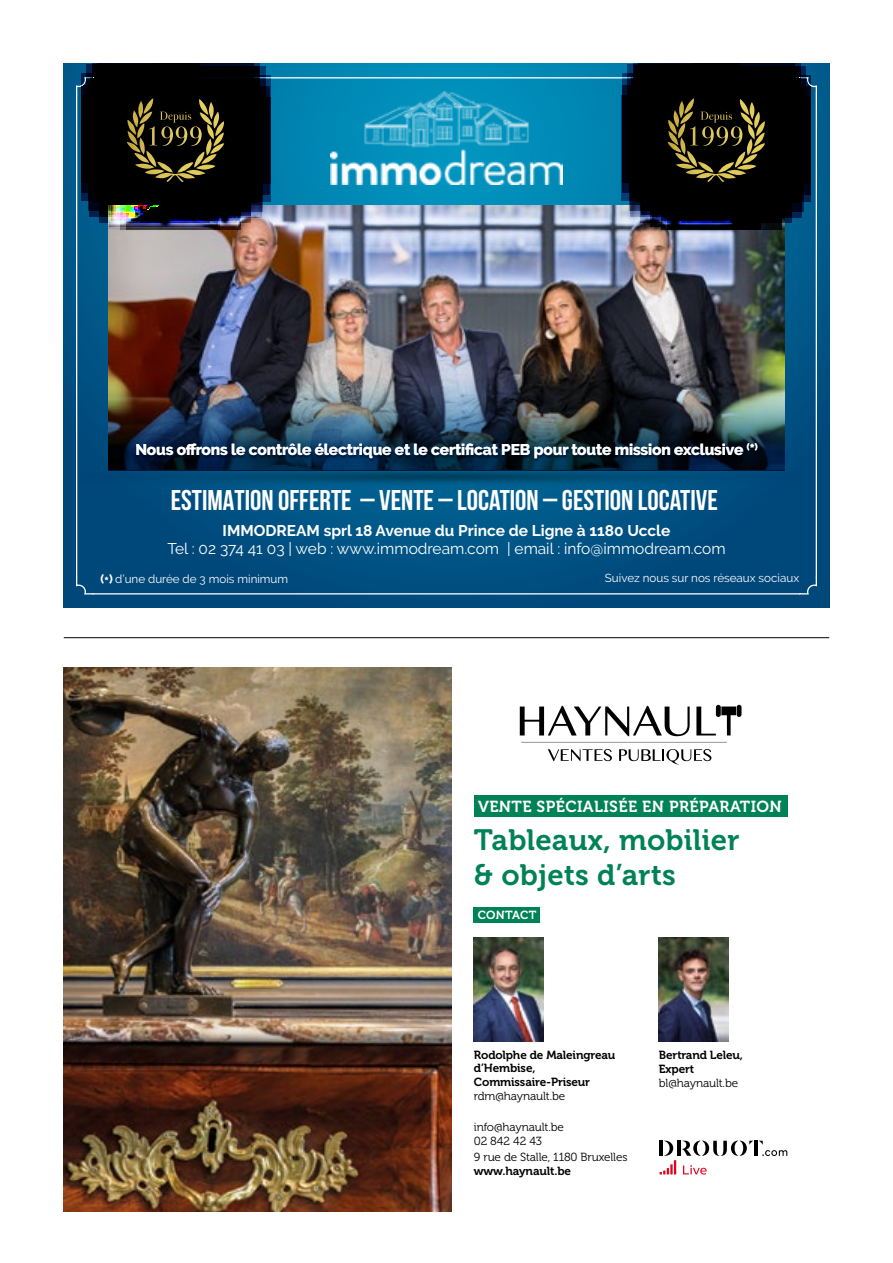
<style>
.page{position:relative;width:893px;height:1263px;background:#fff}
.page>*{position:absolute;margin:0;border:0;box-sizing:border-box;transform-origin:0 0}
.t1{font:29.4px/35.2px "Museo 700";letter-spacing:.01em;color:#008257}
.t2{font:700 28.5px "Bebas Neue";color:#fff}
.t3{font:15.9px "Museo 700";letter-spacing:.025em;color:#fff}
.t4{font:800 15.45px "Raleway";letter-spacing:-.01em;color:#fff}
.t5{font:15.45px "Raleway";color:#fff}
.t6{font:700 15.45px "Raleway";color:#fff}
.t7{font:11.7px/13.6px "Museo 700";letter-spacing:-.01em;color:#000}
.t8{font:11.7px/14.1px "Museo 300";letter-spacing:-.01em;color:#000}
.t9{font:11.7px "Museo 700";letter-spacing:.02em;color:#fff}
.t10{font:11.55px "Raleway";color:#fff}
.s1{font-weight:800}
.s2{font-weight:800;font-size:14.25px}
</style>
<div class="page">
<hr style="left:64px;top:637px;width:765px;height:1px;background:#000">
<img style="left:64px;top:667px;width:387px;height:545px">
<hr style="left:677px;top:1141px;width:4px;height:15px;background:#000">
<hr style="left:659px;top:1141px;width:3px;height:15px;background:#000">
<svg style="left:682px;top:1140px;width:71px;height:16px"></svg>
<hr style="left:754px;top:1141px;width:4px;height:15px;background:#000">
<svg style="left:759px;top:1141px;width:28px;height:15px"></svg>
<svg style="left:660px;top:1141px;width:16px;height:33px"></svg>
<svg style="left:683px;top:1165px;width:24px;height:9px"></svg>
<svg style="left:520px;top:706px;width:170px;height:30px"></svg>
<svg style="left:696px;top:705px;width:45px;height:30px"></svg>
<svg style="left:521px;top:742px;width:206px;height:22px"></svg>
<div style="left:474px;top:907px;width:66px;height:16px;background:#008257"></div>
<div style="left:474px;top:795px;width:313px;height:21px;background:#008257"></div>
<img style="left:659px;top:938px;width:69px;height:104px">
<img style="left:474px;top:938px;width:69px;height:104px">
<svg style="left:64px;top:64px;width:765px;height:544px;background:#005787"></svg>
<img style="left:75px;top:77px;width:743px;height:518px">
<img style="left:64px;top:423px;width:765px;height:106px">
<img style="left:85px;top:392px;width:723px;height:121px">
<img style="left:330px;top:92px;width:233px;height:92px">
<img style="left:219px;top:212px;width:21px;height:16px">
<img style="left:121px;top:228px;width:98px;height:2px">
<img style="left:121px;top:212px;width:98px;height:16px">
<img style="left:90px;top:215px;width:110px;height:2px">
<img style="left:90px;top:200px;width:110px;height:15px">
<img style="left:202px;top:201px;width:60px;height:9px">
<img style="left:101px;top:202px;width:101px;height:11px">
<img style="left:87px;top:65px;width:97px;height:9px">
<img style="left:81px;top:74px;width:73px;height:22px">
<img style="left:82px;top:85px;width:68px;height:11px">
<img style="left:81px;top:96px;width:12px;height:102px">
<div style="left:93px;top:92px;width:67px;height:108px;background:#000"></div>
<img style="left:154px;top:66px;width:13px;height:32px">
<img style="left:167px;top:66px;width:98px;height:21px">
<img style="left:165px;top:97px;width:105px;height:103px">
<img style="left:167px;top:87px;width:103px;height:105px">
<img style="left:169px;top:75px;width:101px;height:107px">
<svg style="left:128px;top:99px;width:95px;height:82px;background:#3e3718"></svg>
<img style="left:133px;top:98px;width:86px;height:30px">
<img style="left:760px;top:212px;width:21px;height:16px">
<img style="left:662px;top:228px;width:98px;height:2px">
<img style="left:662px;top:212px;width:98px;height:16px">
<img style="left:631px;top:215px;width:110px;height:2px">
<img style="left:631px;top:200px;width:110px;height:15px">
<img style="left:743px;top:201px;width:60px;height:9px">
<img style="left:641px;top:202px;width:102px;height:11px">
<img style="left:627px;top:65px;width:98px;height:9px">
<img style="left:622px;top:74px;width:73px;height:22px">
<img style="left:623px;top:85px;width:68px;height:11px">
<img style="left:622px;top:96px;width:12px;height:102px">
<div style="left:634px;top:92px;width:67px;height:108px;background:#000"></div>
<img style="left:695px;top:66px;width:13px;height:32px">
<img style="left:708px;top:66px;width:98px;height:21px">
<img style="left:705px;top:97px;width:106px;height:103px">
<img style="left:708px;top:87px;width:102px;height:105px">
<div style="left:710px;top:75px;width:101px;height:107px;background:#000"></div>
<svg style="left:668px;top:99px;width:96px;height:82px;background:#3e3718"></svg>
<img style="left:674px;top:98px;width:86px;height:30px">
<h3 class="t4" style="left:135px;top:441px;width:624px">Nous offrons le contrôle électrique et le certificat PEB pour toute mission exclusive <sup>(</sup>*<sup>)</sup></h3>
<h2 class="t2" style="left:171px;top:485px;width:549px">ESTIMATION OFFERTE – VENTE – LOCATION – GESTION LOCATIVE</h2>
<h3 class="t6" style="left:223px;top:521px;width:449px">IMMODREAM sprl 18 Avenue du Prince de Ligne à 1180 Uccle</h3>
<h3 class="t5" style="left:167px;top:540px;width:560px">Tel : 02 374 41 03 | web : www.immodream.com | email : info@immodream.com</h3>
<p class="t10" style="left:100px;top:572px;width:189px"><span class="s1">(</span><span class="s2">*</span><span class="s1">)</span> d’une durée de 3 mois minimum</p>
<p class="t10" style="left:605px;top:571px;width:196px">Suivez nous sur nos réseaux sociaux</p>
<h3 class="t3" style="left:478px;top:798px;width:305px">VENTE SPÉCIALISÉE EN PRÉPARATION</h3>
<h1 class="t1" style="left:474px;top:822px;width:267px">Tableaux, mobilier &amp; objets d’arts</h1>
<p class="t9" style="left:478px;top:909px;width:60px">CONTACT</p>
<p class="t7" style="left:474px;top:1048px;width:143px">Rodolphe de Maleingreau d’Hembise,<br>Commissaire-Priseur</p>
<p class="t8" style="left:474px;top:1089px;width:93px">rdm@haynault.be</p>
<p class="t8" style="left:474px;top:1120px;width:91px">info@haynault.be<br>02 842 42 43</p>
<p class="t8" style="left:474px;top:1150px;width:155px">9 rue de Stalle, 1180 Bruxelles</p>
<p class="t7" style="left:474px;top:1164px;width:99px">www.haynault.be</p>
<p class="t7" style="left:659px;top:1047px;width:85px;line-height:14.7px">Bertrand Leleu,<br>Expert</p>
<p class="t8" style="left:659px;top:1076px;width:81px">bl@haynault.be</p>
</div>
